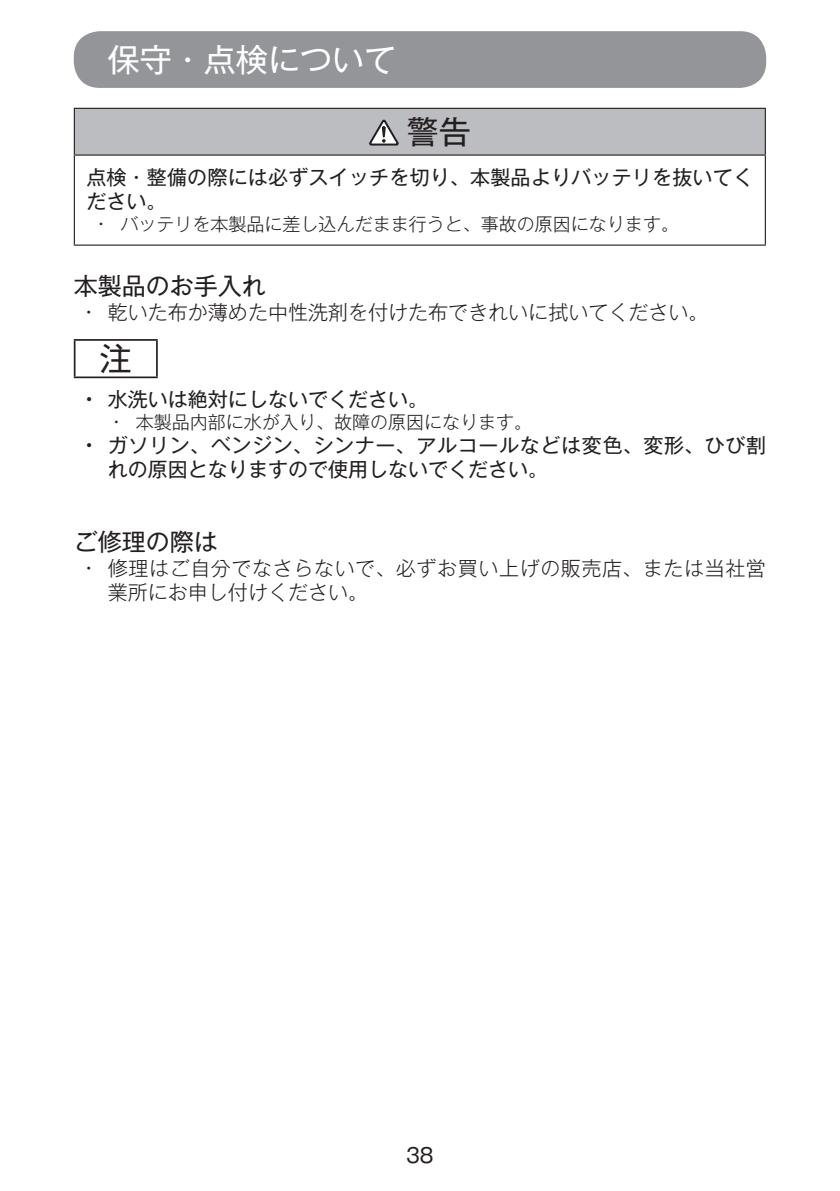
<style>
.page{position:relative;width:840px;height:1191px;background:#fff}
.page>*{position:absolute;margin:0;border:0;box-sizing:border-box;transform-origin:0 0}
.t1{font:32px "Gothic MB101 Pro";color:#fff}
.t2{font:32px "Gothic MB101 Pro";color:#231f20}
.t3{font:24px "Gothic MB101 Pro";color:#231f20}
.t4{font:20px/24px "Gothic MB101 Pro";letter-spacing:.01em;color:#231f20}
.t5{font:20px/24px "Gothic MB101 Pro";letter-spacing:.035em;color:#231f20}
.t6{font:300 20px/24px "Gothic MB101 Pro";letter-spacing:.03em;color:#231f20}
.t7{font:300 20px "Gothic MB101 Pro";color:#231f20}
.t8{font:300 18px "Gothic MB101 Pro";color:#231f20}
.s1{font-weight:500}
</style>
<div class="page">
<div style="left:74px;top:31px;width:691px;height:57px;background:#939598;border-radius:26px"></div>
<div style="left:74px;top:108px;width:690px;height:47px;background:#bcbdc0"></div>
<hr style="left:74px;top:156px;width:1px;height:88px;background:#231f20">
<hr style="left:764px;top:156px;width:1px;height:88px;background:#231f20">
<hr style="left:74px;top:108px;width:691px;height:1px;background:#231f20">
<hr style="left:74px;top:109px;width:1px;height:45px;background:#231f20">
<hr style="left:764px;top:109px;width:1px;height:45px;background:#231f20">
<hr style="left:74px;top:154px;width:691px;height:2px;background:#231f20">
<hr style="left:74px;top:244px;width:691px;height:2px;background:#231f20">
<svg style="left:369px;top:120px;width:29px;height:26px"></svg>
<hr style="left:74px;top:339px;width:84px;height:2px;background:#231f20">
<hr style="left:74px;top:341px;width:1px;height:35px;background:#231f20">
<hr style="left:156px;top:341px;width:2px;height:35px;background:#231f20">
<hr style="left:74px;top:376px;width:84px;height:2px;background:#231f20">
<h1 class="t1" style="left:108px;top:33px;width:290px">保守・点検について</h1>
<h1 class="t2" style="left:406px;top:105px;width:65px">警告</h1>
<p class="t4" style="left:86px;top:162px;width:668px">点検・整備の際には必ずスイッチを切り、本製品よりバッテリを抜いてください。</p>
<p class="t8" style="left:98px;top:209px;width:582px">• バッテリを本製品に差し込んだまま行うと、事故の原因になります。</p>
<p class="t3" style="left:74px;top:266px;width:193px">本製品のお手入れ</p>
<p class="t7" style="left:85px;top:295px;width:624px">• 乾いた布か薄めた中性洗剤を付けた布できれいに拭いてください。</p>
<h1 class="t2" style="left:100px;top:332px;width:33px">注</h1>
<p class="t4" style="left:85px;top:385px;width:344px"><span class="s1">•</span> 水洗いは絶対にしないでください。</p>
<p class="t8" style="left:113px;top:407px;width:420px">• 本製品内部に水が入り、故障の原因になります。</p>
<p class="t5" style="left:108px;top:431px;width:659px;text-indent:-23px"><span class="s1">•</span> ガソリン、ベンジン、シンナー、アルコールなどは変色、変形、ひび割れの原因となりますので使用しないでください。</p>
<p class="t3" style="left:74px;top:522px;width:145px">ご修理の際は</p>
<p class="t6" style="left:108px;top:553px;width:659px;text-indent:-23px">• 修理はご自分でなさらないで、必ずお買い上げの販売店、または当社営業所にお申し付けください。</p>
<p class="t4" style="left:406px;top:1140px;width:29px">38</p>
</div>
